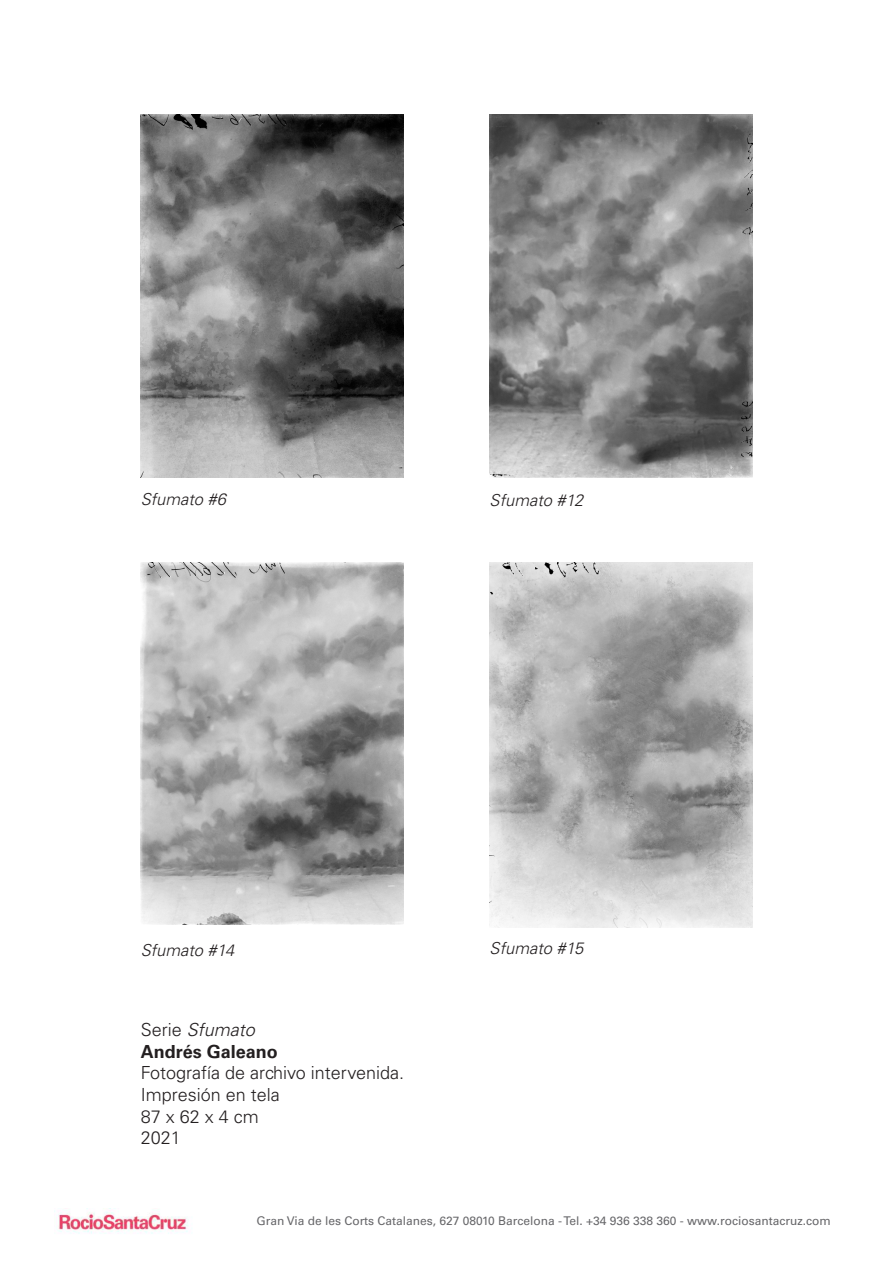
<style>
.page{position:relative;width:893px;height:1263px;background:#fff}
.page>*{position:absolute;margin:0;border:0;box-sizing:border-box;transform-origin:0 0}
.t1{font:300 18px/21.6px "Univers";color:#231f20}
.t2{font:700 18px/21.6px "Univers";color:#231f20}
.t3{font:italic 300 16.5px "Univers";color:#231f20}
.t4{font:12px "Univers";color:#67676a}
.s1{font-weight:300}
.s2{font-weight:300;font-style:italic}
</style>
<div class="page">
<img style="left:54px;top:1210px;width:135px;height:24px">
<img style="left:141px;top:114px;width:262px;height:364px">
<img style="left:141px;top:562px;width:262px;height:363px">
<img style="left:490px;top:114px;width:262px;height:363px">
<img style="left:490px;top:562px;width:262px;height:365px">
<h2 class="t3" style="left:141px;top:489px;width:87px">Sfumato #6</h2>
<h2 class="t3" style="left:490px;top:490px;width:95px">Sfumato #12</h2>
<h2 class="t3" style="left:141px;top:940px;width:95px">Sfumato #14</h2>
<h2 class="t3" style="left:490px;top:938px;width:95px">Sfumato #15</h2>
<h1 class="t2" style="left:141px;top:1019px;width:139px"><span class="s1">Serie</span> <span class="s2">Sfumato<br></span>Andrés Galeano</h1>
<h1 class="t1" style="left:141px;top:1062px;width:265px">Fotografía de archivo intervenida.<br>Impresión en tela<br>87 x 62 x 4 cm<br>2021</h1>
<p class="t4" style="left:257px;top:1213px;width:576px">Gran Via de les Corts Catalanes, 627 08010 Barcelona - Tel. +34 936 338 360 - www.rociosantacruz.com</p>
</div>
